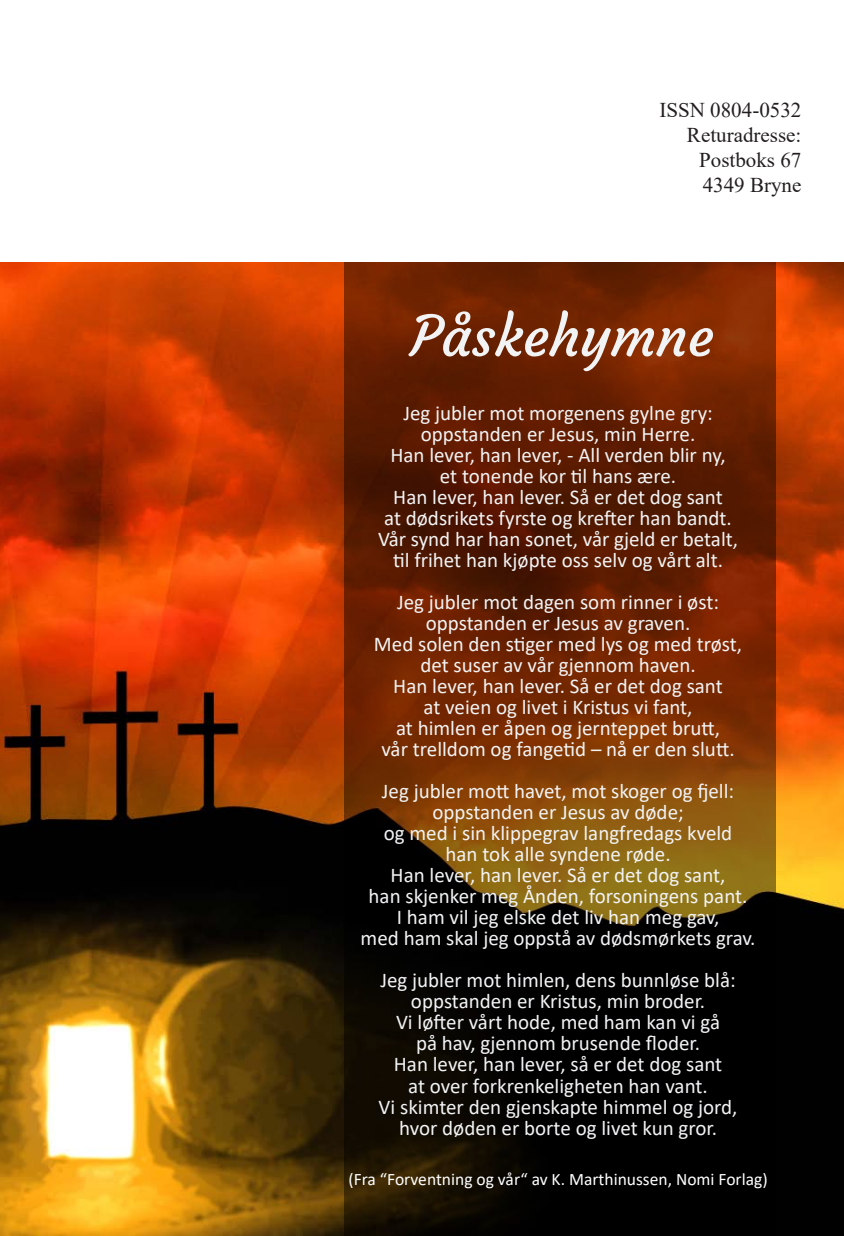
<style>
.page{position:relative;width:844px;height:1236px;background:#fff}
.page>*{position:absolute;margin:0;border:0;box-sizing:border-box;transform-origin:0 0}
.t1{font:55.65px "Courgette";color:#f2f3f4}
.t2{font:21px/21px "Calibri";color:#f2f3f4;text-align:center}
.t3{font:21px/25.2px "Times New Roman";color:#231f20;text-align:right}
.t4{font:17.5px "Calibri";color:#fff}
</style>
<div class="page">
<img style="left:0;top:262px;width:843px;height:973px">
<svg style="left:344px;top:262px;width:432px;height:973px;background:#491d02"></svg>
<p class="t3" style="left:659px;top:96px;width:143px">ISSN 0804-0532<br>Returadresse:<br>Postboks 67<br>4349 Bryne</p>
<h1 class="t1" style="left:410px;top:302px;width:305px">Påskehymne</h1>
<p class="t2" style="left:378px;top:402px;width:361px">Jeg jubler mot morgenens gylne gry: oppstanden er Jesus, min Herre.<br>Han lever, han lever, - All verden blir ny,<br>et tonende kor til hans ære.<br>Han lever, han lever. Så er det dog sant<br>at dødsrikets fyrste og krefter han bandt.<br>Vår synd har han sonet, vår gjeld er betalt, til frihet han kjøpte oss selv og vårt alt.</p>
<p class="t2" style="left:374px;top:591px;width:369px">Jeg jubler mot dagen som rinner i øst: oppstanden er Jesus av graven.<br>Med solen den stiger med lys og med trøst, det suser av vår gjennom haven.<br>Han lever, han lever. Så er det dog sant<br>at veien og livet i Kristus vi fant,<br>at himlen er åpen og jernteppet brutt,<br>vår trelldom og fangetid – nå er den slutt.</p>
<p class="t2" style="left:360px;top:780px;width:396px">Jeg jubler mott havet, mot skoger og fjell: oppstanden er Jesus av døde;<br>og med i sin klippegrav langfredags kveld<br>han tok alle syndene røde.<br>Han lever, han lever. Så er det dog sant,<br>han skjenker meg Ånden, forsoningens pant.<br>I ham vil jeg elske det liv han meg gav,<br>med ham skal jeg oppstå av dødsmørkets grav.</p>
<p class="t2" style="left:378px;top:969px;width:360px">Jeg jubler mot himlen, dens bunnløse blå: oppstanden er Kristus, min broder.<br>Vi løfter vårt hode, med ham kan vi gå<br>på hav, gjennom brusende floder.<br>Han lever, han lever, så er det dog sant<br>at over forkrenkeligheten han vant.<br>Vi skimter den gjenskapte himmel og jord, hvor døden er borte og livet kun gror.</p>
<p class="t4" style="left:348px;top:1166px;width:420px">(Fra “Forventning og vår“ av K. Marthinussen, Nomi Forlag)</p>
</div>
